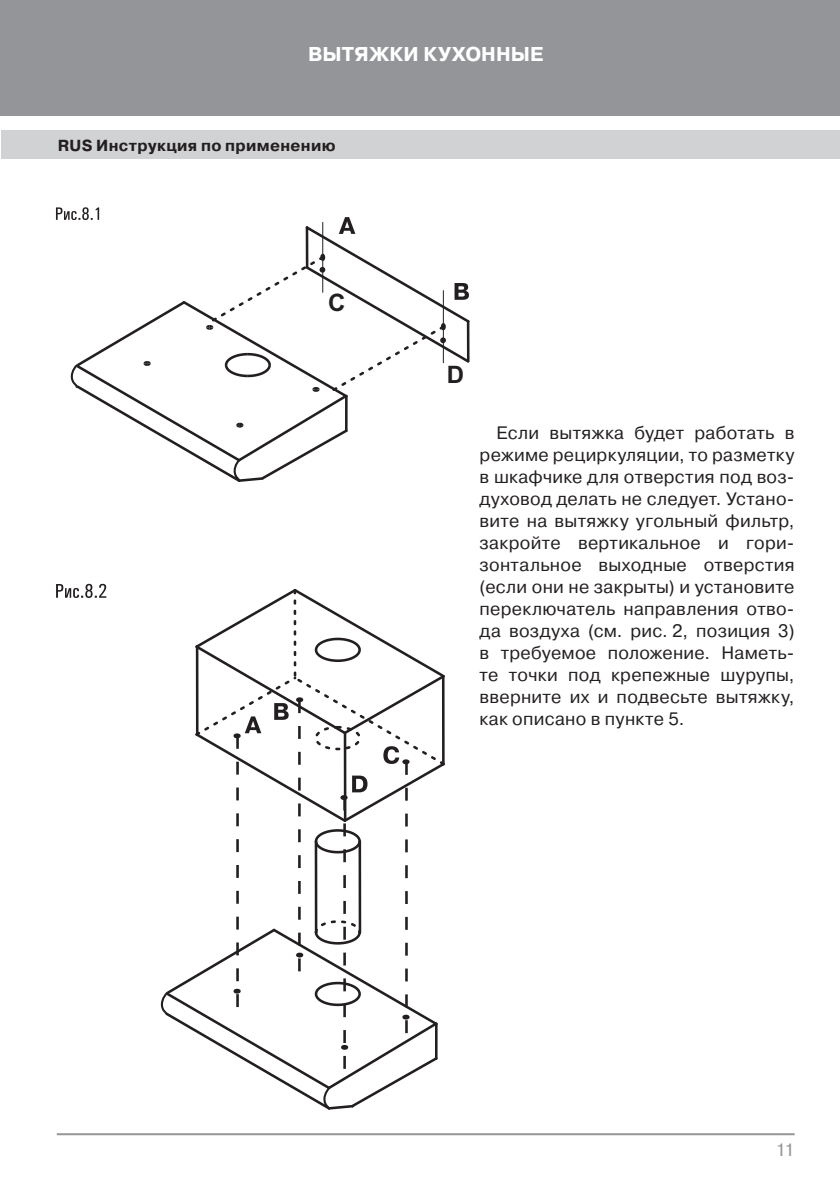
<style>
.page{position:relative;width:840px;height:1191px;background:#fff}
.page>*{position:absolute;margin:0;border:0;box-sizing:border-box;transform-origin:0 0}
.t1{font:700 24px "Arial";color:#231f20}
.t2{font:700 20px "Pragmatica C";letter-spacing:.005em;color:#fff}
.t3{font:18px/22px "Pragmatica C";letter-spacing:.015em;color:#231f20;text-align:justify}
.t4{font:18px "Pragmatica C";color:#939598}
.t5{font:700 16px "Pragmatica C";letter-spacing:.02em;color:#231f20}
</style>
<div class="page">
<div style="left:0;top:0;width:839px;height:116px;background:#939598"></div>
<div style="left:1px;top:130px;width:838px;height:29px;background:#d1d2d4"></div>
<hr style="left:57px;top:1133px;width:737px;height:2px;background:#939598">
<svg style="left:56px;top:584px;width:14px;height:14px"></svg>
<svg style="left:331px;top:609px;width:113px;height:500px"></svg>
<svg style="left:56px;top:207px;width:413px;height:234px"></svg>
<svg style="left:70px;top:364px;width:261px;height:746px"></svg>
<p class="t2" style="left:308px;top:43px;width:237px">ВЫТЯЖКИ КУХОННЫЕ</p>
<p class="t5" style="left:58px;top:136px;width:279px">RUS Инструкция по применению</p>
<h1 class="t1" style="left:328px;top:287px;width:19px">C</h1>
<h1 class="t1" style="left:446px;top:358px;width:19px">D</h1>
<p class="t3" style="left:479px;top:422px;width:316px;text-indent:17px">Если вытяжка будет работать в режиме рециркуляции, то разметку в шкафчике для отверстия под воз&shy;духовод делать не следует. Устано&shy;вите на вытяжку угольный фильтр, закройте вертикальное и гори&shy;зонтальное выходные отверстия (если они не закрыты) и установите переключатель направления отво&shy;да воздуха (см. рис. 2, позиция 3) в требуемое положение. Наметь&shy;те точки под крепежные шурупы, вверните их и подвесьте вытяжку, как описано в пункте 5.</p>
<p class="t4" style="left:775px;top:1139px;width:21px">11</p>
</div>
